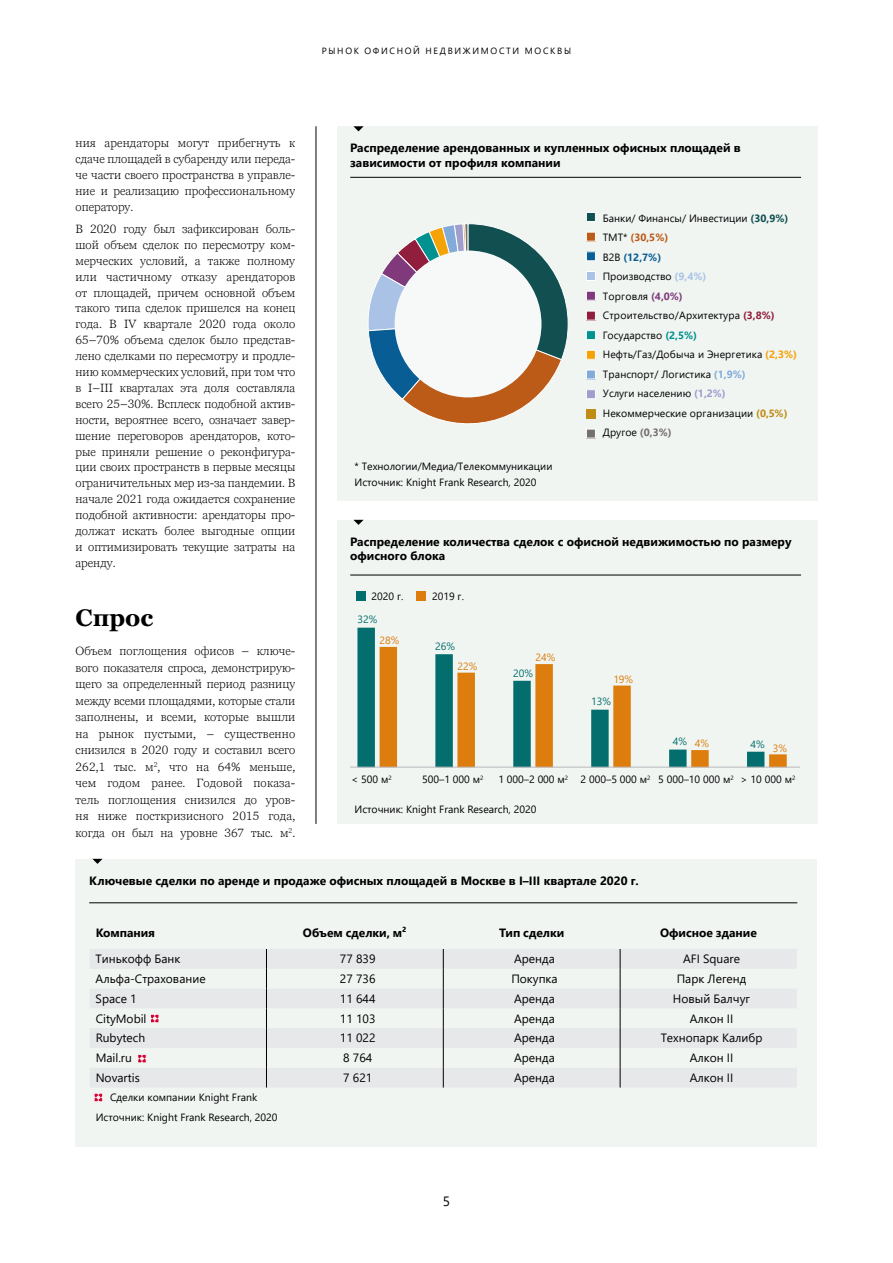
<style>
.page{position:relative;width:893px;height:1263px;background:#fff}
.page>*{position:absolute;margin:0;border:0;box-sizing:border-box;transform-origin:0 0}
.t1{font:700 24px "Georgia Pro";color:#000}
.t2{font:13.5px "Segoe UI";color:#000}
.t3{font:300 12px/15.9px "Georgia Pro";color:#000;text-align:justify}
.t4{font:700 12px/14.4px "Segoe UI";color:#000}
.t5{font:12px "Segoe UI";color:#000}
.t6{font:10.5px/19.5px "Segoe UI";color:#000}
.t7{font:10.5px "Segoe UI";color:#036e6d}
.t8{font:10.5px "Segoe UI";color:#dd7d0d}
.t9{font:9px "Segoe UI";letter-spacing:.185em;color:#000}
.s1{font-weight:700;color:#114f50}
.s2{font-weight:700;color:#bc5a18}
.s3{font-weight:700;color:#085d95}
.s4{font-weight:700;color:#a9c2e6}
.s5{font-weight:700;color:#803a7c}
.s6{font-weight:700;color:#901e3c}
.s7{font-weight:700;color:#009190}
.s8{font-weight:700;color:#f5a207}
.s9{font-weight:700;color:#83abda}
.s10{font-weight:700;color:#9f9ecd}
.s11{font-weight:700;color:#bf8c15}
.s12{font-weight:700;color:#73706e}
</style>
<div class="page">
<div style="left:337px;top:126px;width:480px;height:375px;background:#f0f5f2"></div>
<svg style="left:368px;top:224px;width:200px;height:200px"></svg>
<div style="left:395px;top:251px;width:146px;height:146px;background:#f6f9f8;border-radius:50%"></div>
<div style="left:586px;top:252px;width:9px;height:9px;background:#085d95"></div>
<div style="left:586px;top:251px;width:10px;height:10px;border:1px solid #fff"></div>
<div style="left:586px;top:370px;width:9px;height:9px;background:#83abda"></div>
<div style="left:586px;top:370px;width:10px;height:9px;border:1px solid #fff"></div>
<div style="left:586px;top:271px;width:9px;height:9px;background:#a9c2e6"></div>
<div style="left:586px;top:271px;width:10px;height:10px;border:1px solid #fff"></div>
<div style="left:586px;top:232px;width:9px;height:9px;background:#bc5a18"></div>
<div style="left:586px;top:232px;width:10px;height:10px;border:1px solid #fff"></div>
<div style="left:586px;top:350px;width:9px;height:9px;background:#f5a207"></div>
<div style="left:586px;top:350px;width:10px;height:10px;border:1px solid #fff"></div>
<div style="left:586px;top:212px;width:9px;height:9px;background:#114f50"></div>
<div style="left:586px;top:212px;width:10px;height:10px;border:1px solid #fff"></div>
<div style="left:586px;top:331px;width:9px;height:9px;background:#009190"></div>
<div style="left:586px;top:330px;width:10px;height:10px;border:1px solid #fff"></div>
<div style="left:586px;top:291px;width:9px;height:9px;background:#803a7c"></div>
<div style="left:586px;top:291px;width:10px;height:10px;border:1px solid #fff"></div>
<div style="left:586px;top:390px;width:9px;height:9px;background:#9f9ecd"></div>
<div style="left:586px;top:389px;width:10px;height:10px;border:1px solid #fff"></div>
<div style="left:586px;top:311px;width:9px;height:9px;background:#901e3c"></div>
<div style="left:586px;top:311px;width:10px;height:9px;border:1px solid #fff"></div>
<div style="left:586px;top:409px;width:9px;height:9px;background:#bf8c15"></div>
<div style="left:586px;top:429px;width:9px;height:9px;background:#73706e"></div>
<div style="left:586px;top:429px;width:10px;height:9px;border:1px solid #fff"></div>
<div style="left:337px;top:520px;width:480px;height:303px;background:#f0f5f2"></div>
<svg style="left:353px;top:126px;width:11px;height:5px"></svg>
<svg style="left:353px;top:520px;width:11px;height:5px"></svg>
<hr style="left:350px;top:177px;width:451px;height:1px;background:#000">
<hr style="left:350px;top:575px;width:451px;height:1px;background:#000">
<svg style="left:357px;top:628px;width:40px;height:139px;fill:#036e6d"></svg>
<svg style="left:380px;top:647px;width:407px;height:120px"></svg>
<div style="left:356px;top:591px;width:9px;height:9px;background:#036e6d"></div>
<div style="left:417px;top:591px;width:9px;height:9px;background:#dd7d0d"></div>
<hr style="left:350px;top:767px;width:450px;height:1px;background:#bab8bc">
<hr style="left:316px;top:126px;width:1px;height:698px;background:#000">
<div style="left:76px;top:859px;width:741px;height:287px;background:#f0f5f2"></div>
<svg style="left:92px;top:859px;width:11px;height:5px"></svg>
<hr style="left:89px;top:902px;width:708px;height:1px;background:#000">
<svg style="left:90px;top:949px;width:707px;height:138px;fill:#e6e8e9"></svg>
<svg style="left:266px;top:949px;width:1px;height:138px"></svg>
<svg style="left:443px;top:949px;width:1px;height:138px"></svg>
<svg style="left:620px;top:949px;width:1px;height:138px"></svg>
<svg style="left:151px;top:1015px;width:7px;height:7px"></svg>
<svg style="left:138px;top:1055px;width:8px;height:7px"></svg>
<svg style="left:95px;top:1094px;width:7px;height:7px"></svg>
<p class="t9" style="left:322px;top:42px;width:251px">РЫНОК ОФИСНОЙ НЕДВИЖИМОСТИ МОСКВЫ</p>
<p class="t3" style="left:76px;top:135px;width:221px">ния арендаторы могут прибегнуть к сдаче площадей в субаренду или переда&shy;че части своего пространства в управле&shy;ние и реализацию профессиональному оператору.</p>
<p class="t3" style="left:76px;top:221px;width:221px">В 2020 году был зафиксирован боль&shy;шой объем сделок по пересмотру ком&shy;мерческих условий, а также полному или частичному отказу арендаторов от площадей, причем основной объем такого типа сделок пришелся на конец года. В IV квартале 2020 года около 65–70% объема сделок было представ&shy;лено сделками по пересмотру и продле&shy;нию коммерческих условий, при том что в I–III кварталах эта доля составляла всего 25–30%. Всплеск подобной актив&shy;ности, вероятнее всего, означает завер&shy;шение переговоров арендаторов, кото&shy;рые приняли решение о реконфигура&shy;ции своих пространств в первые месяцы ограничительных мер из-за пандемии. В начале 2021 года ожидается сохранение подобной активности: арендаторы про&shy;должат искать более выгодные опции и оптимизировать текущие затраты на аренду.</p>
<h1 class="t1" style="left:76px;top:604px;width:79px">Спрос</h1>
<p class="t3" style="left:76px;top:643px;width:221px;line-height:16.5px">Объем поглощения офисов – ключе&shy;вого показателя спроса, демонстрирую&shy;щего за определенный период разницу между всеми площадями, которые стали заполнены, и всеми, которые вышли на рынок пустыми, – существенно снизился в 2020 году и составил всего 262,1 тыс. м<sup>2</sup>, что на 64% меньше, чем годом ранее. Годовой показа&shy;тель поглощения снизился до уров&shy;ня ниже посткризисного 2015 года, когда он был на уровне 367 тыс. м<sup>2</sup>.</p>
<p class="t4" style="left:350px;top:140px;width:392px">Распределение арендованных и купленных офисных площадей в зависимости от профиля компании</p>
<p class="t6" style="left:354px;top:456px;width:199px;line-height:16.8px">* Технологии/Медиа/Телекоммуникации<br>Источник: Knight Frank Research, 2020</p>
<p class="t6" style="left:603px;top:207px;width:196px">Банки/ Финансы/ Инвестиции <span class="s1">(30,9%)<br></span>TMT* <span class="s2">(30,5%)<br></span>B2B <span class="s3">(12,7%)<br></span>Производство <span class="s4">(9,4%)<br></span>Торговля <span class="s5">(4,0%)<br></span>Строительство/Архитектура <span class="s6">(3,8%)<br></span>Государство <span class="s7">(2,5%)<br></span>Нефть/Газ/Добыча и Энергетика <span class="s8">(2,3%)<br></span>Транспорт/ Логистика <span class="s9">(1,9%)<br></span>Услуги населению <span class="s10">(1,2%)<br></span>Некоммерческие организации <span class="s11">(0,5%)<br></span>Другое <span class="s12">(0,3%)</span></p>
<p class="t4" style="left:350px;top:533px;width:443px">Распределение количества сделок с офисной недвижимостью по размеру офисного блока</p>
<p class="t6" style="left:372px;top:586px;width:33px">2020 г.</p>
<p class="t6" style="left:432px;top:586px;width:33px">2019 г.</p>
<p class="t7" style="left:357px;top:610px;width:21px">32%</p>
<p class="t8" style="left:380px;top:630px;width:21px">28%</p>
<p class="t7" style="left:435px;top:636px;width:21px">26%</p>
<p class="t8" style="left:457px;top:656px;width:21px">22%</p>
<p class="t8" style="left:535px;top:648px;width:21px">24%</p>
<p class="t7" style="left:513px;top:663px;width:21px">20%</p>
<p class="t8" style="left:613px;top:669px;width:21px">19%</p>
<p class="t7" style="left:591px;top:692px;width:21px">13%</p>
<p class="t7" style="left:673px;top:732px;width:16px">4%</p>
<p class="t7" style="left:751px;top:734px;width:16px">4%</p>
<p class="t8" style="left:695px;top:734px;width:16px">4%</p>
<p class="t8" style="left:773px;top:738px;width:16px">3%</p>
<p class="t6" style="left:351px;top:769px;width:42px">&lt; 500 м<sup>2</sup></p>
<p class="t6" style="left:422px;top:769px;width:63px">500–1 000 м<sup>2</sup></p>
<p class="t6" style="left:498px;top:769px;width:298px">1 000–2 000 м<sup>2</sup> 2 000–5 000 м<sup>2</sup> 5 000–10 000 м<sup>2</sup> &gt; 10 000 м<sup>2</sup></p>
<p class="t6" style="left:354px;top:799px;width:183px">Источник: Knight Frank Research, 2020</p>
<p class="t4" style="left:89px;top:872px;width:551px">Ключевые сделки по аренде и продаже офисных площадей в Москве в I–III квартале 2020 г.</p>
<p class="t4" style="left:96px;top:924px;width:61px">Компания</p>
<p class="t4" style="left:303px;top:924px;width:105px">Объем сделки, м²</p>
<p class="t4" style="left:499px;top:924px;width:67px">Тип сделки</p>
<p class="t4" style="left:660px;top:924px;width:98px">Офисное здание</p>
<p class="t5" style="left:96px;top:948px;width:86px">Тинькофф Банк</p>
<p class="t5" style="left:340px;top:948px;width:37px">77 839</p>
<p class="t5" style="left:514px;top:948px;width:42px">Аренда</p>
<p class="t5" style="left:683px;top:948px;width:58px">AFI Square</p>
<p class="t5" style="left:96px;top:967px;width:111px">Альфа-Страхование</p>
<p class="t5" style="left:340px;top:967px;width:37px">27 736</p>
<p class="t5" style="left:511px;top:967px;width:48px">Покупка</p>
<p class="t5" style="left:677px;top:967px;width:71px">Парк Легенд</p>
<p class="t5" style="left:96px;top:987px;width:43px">Space 1</p>
<p class="t5" style="left:340px;top:987px;width:37px">11 644</p>
<p class="t5" style="left:514px;top:987px;width:42px">Аренда</p>
<p class="t5" style="left:673px;top:987px;width:79px">Новый Балчуг</p>
<p class="t5" style="left:96px;top:1007px;width:52px">CityMobil</p>
<p class="t5" style="left:340px;top:1007px;width:37px">11 103</p>
<p class="t5" style="left:514px;top:1007px;width:42px">Аренда</p>
<p class="t5" style="left:690px;top:1007px;width:45px">Алкон II</p>
<p class="t5" style="left:96px;top:1027px;width:51px">Rubytech</p>
<p class="t5" style="left:340px;top:1027px;width:37px">11 022</p>
<p class="t5" style="left:514px;top:1027px;width:42px">Аренда</p>
<p class="t5" style="left:661px;top:1027px;width:103px">Технопарк Калибр</p>
<p class="t5" style="left:96px;top:1046px;width:38px">Mail.ru</p>
<p class="t5" style="left:343px;top:1046px;width:31px">8 764</p>
<p class="t5" style="left:514px;top:1046px;width:42px">Аренда</p>
<p class="t5" style="left:690px;top:1046px;width:45px">Алкон II</p>
<p class="t5" style="left:96px;top:1066px;width:46px">Novartis</p>
<p class="t5" style="left:343px;top:1066px;width:31px">7 621</p>
<p class="t5" style="left:514px;top:1066px;width:42px">Аренда</p>
<p class="t5" style="left:690px;top:1066px;width:45px">Алкон II</p>
<p class="t6" style="left:96px;top:1087px;width:183px;text-align:center">Сделки компании Knight Frank<br>Источник: Knight Frank Research, 2020</p>
<p class="t2" style="left:443px;top:1188px;width:9px">5</p>
</div>
